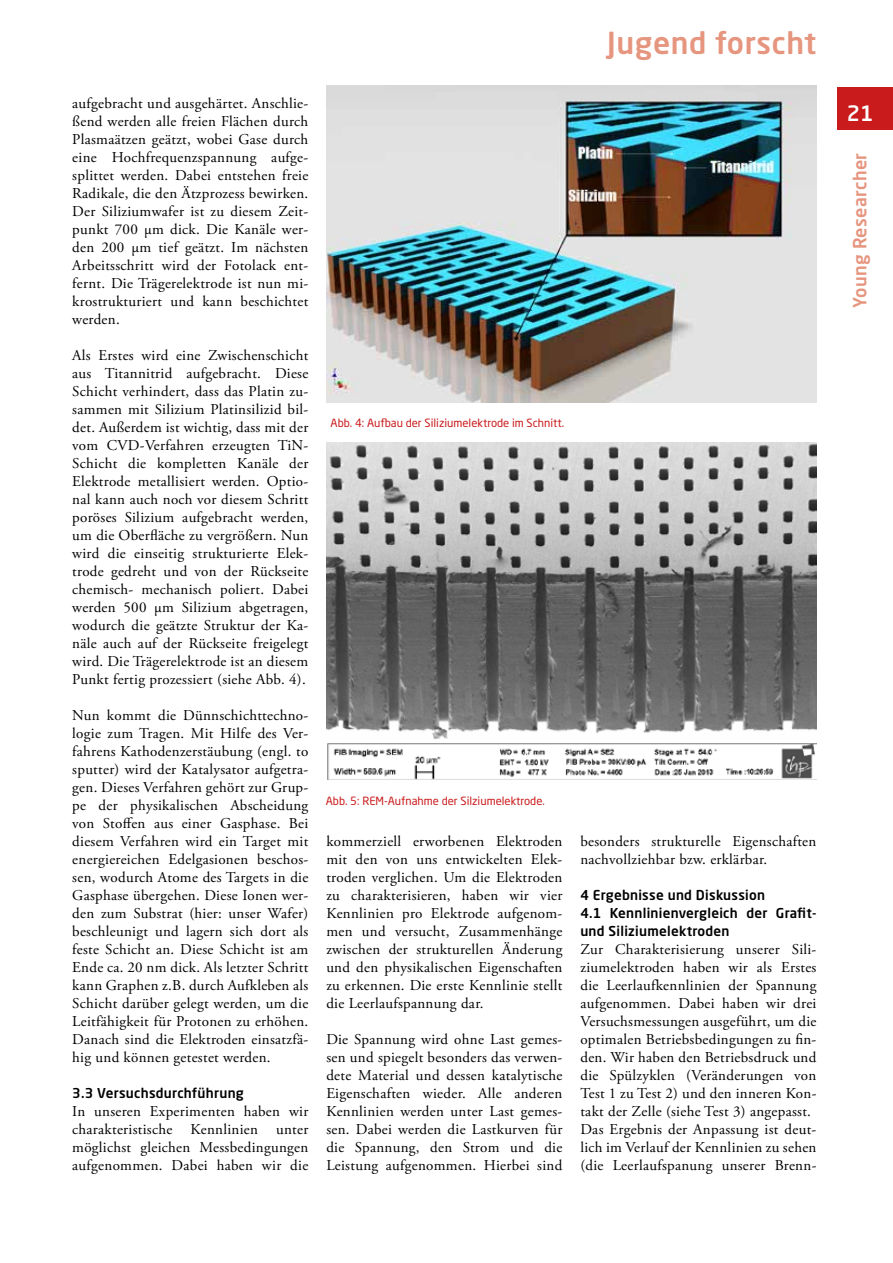
<style>
.page{position:relative;width:893px;height:1263px;background:#fff}
.page>*{position:absolute;margin:0;border:0;box-sizing:border-box;transform-origin:0 0}
.t1{font:500 30px "Neo Sans Std";letter-spacing:.02em;color:#e6957e}
.t2{font:500 21px "Neo Sans Std";color:#fff}
.t3{font:500 18px "Neo Sans Std";letter-spacing:.02em;color:#e6957e}
.t4{font:15px/18px "Adobe Garamond Pro";letter-spacing:.02em;color:#000;text-align:justify}
.t5{font:500 13.5px/18px "Neo Sans Std";letter-spacing:.02em;color:#000}
.t6{font:11.25px "Neo Sans Std";color:#ca1b1c}
</style>
<div class="page">
<div style="left:837px;top:87px;width:56px;height:43px;background:#ca1b1c"></div>
<img style="left:327px;top:85px;width:490px;height:318px">
<img style="left:326px;top:442px;width:490px;height:337px">
<p class="t4" style="left:72px;top:95px;width:238px">aufgebracht und ausgehärtet. Anschlie&shy;ßend werden alle freien Flächen durch Plasmaätzen geätzt, wobei Gase durch eine Hochfrequenzspannung aufge&shy;splittet werden. Dabei entstehen freie Radikale, die den Ätzprozess bewirken.<br>Der Siliziumwafer ist zu diesem Zeit&shy;punkt 700 µm dick. Die Kanäle wer&shy;den 200 µm tief geätzt. Im nächsten Arbeitsschritt wird der Fotolack ent&shy;fernt. Die Trägerelektrode ist nun mi&shy;krostrukturiert und kann beschichtet werden.</p>
<p class="t4" style="left:72px;top:347px;width:238px">Als Erstes wird eine Zwischenschicht aus Titannitrid aufgebracht. Diese Schicht verhindert, dass das Platin zu&shy;sammen mit Silizium Platinsilizid bil&shy;det. Außerdem ist wichtig, dass mit der vom CVD-Verfahren erzeugten TiN-Schicht die kompletten Kanäle der Elektrode metallisiert werden. Optio&shy;nal kann auch noch vor diesem Schritt poröses Silizium aufgebracht werden, um die Oberfläche zu vergrößern. Nun wird die einseitig strukturierte Elek&shy;trode gedreht und von der Rückseite chemisch- mechanisch poliert. Dabei werden 500 µm Silizium abgetragen, wodurch die geätzte Struktur der Ka&shy;näle auch auf der Rückseite freigelegt wird. Die Trägerelektrode ist an diesem Punkt fertig prozessiert (siehe Abb. 4).</p>
<p class="t4" style="left:72px;top:707px;width:238px">Nun kommt die Dünnschichttechno&shy;logie zum Tragen. Mit Hilfe des Ver&shy;fahrens Kathodenzerstäubung (engl. to sputter) wird der Katalysator aufgetra&shy;gen. Dieses Verfahren gehört zur Grup&shy;pe der physikalischen Abscheidung von Stoffen aus einer Gasphase. Bei diesem Verfahren wird ein Target mit energiereichen Edelgasionen beschos&shy;sen, wodurch Atome des Targets in die Gasphase übergehen. Diese Ionen wer&shy;den zum Substrat (hier: unser Wafer) beschleunigt und lagern sich dort als feste Schicht an. Diese Schicht ist am Ende ca. 20 nm dick. Als letzter Schritt kann Graphen z.B. durch Aufkleben als Schicht darüber gelegt werden, um die Leitfähigkeit für Protonen zu erhöhen.<br>Danach sind die Elektroden einsatzfä&shy;hig und können getestet werden.</p>
<p class="t5" style="left:72px;top:1084px;width:173px">3.3 Versuchsdurchführung</p>
<p class="t4" style="left:72px;top:1103px;width:238px">In unseren Experimenten haben wir charakteristische Kennlinien unter möglichst gleichen Messbedingungen aufgenommen. Dabei haben wir die</p>
<h1 class="t1" style="left:607px;top:24px;width:211px">Jugend forscht</h1>
<p class="t6" style="left:331px;top:416px;width:235px">Abb. 4: Aufbau der Siliziumelektrode im Schnitt.</p>
<p class="t6" style="left:326px;top:794px;width:221px">Abb. 5: REM-Aufnahme der Silziumelektrode.</p>
<p class="t4" style="left:326px;top:833px;width:238px">kommerziell erworbenen Elektroden mit den von uns entwickelten Elek&shy;troden verglichen. Um die Elektroden zu charakterisieren, haben wir vier Kennlinien pro Elektrode aufgenom&shy;men und versucht, Zusammenhänge zwischen der strukturellen Änderung und den physikalischen Eigenschaften zu erkennen. Die erste Kennlinie stellt die Leerlaufspannung dar.</p>
<p class="t4" style="left:326px;top:1031px;width:238px">Die Spannung wird ohne Last gemes&shy;sen und spiegelt besonders das verwen&shy;dete Material und dessen katalytische Eigenschaften wieder. Alle anderen Kennlinien werden unter Last gemes&shy;sen. Dabei werden die Lastkurven für die Spannung, den Strom und die Leistung aufgenommen. Hierbei sind</p>
<p class="t4" style="left:580px;top:833px;width:238px">besonders strukturelle Eigenschaften nachvollziehbar bzw. erklärbar.</p>
<p class="t5" style="left:580px;top:886px;width:238px">4 Ergebnisse und Diskussion<br>4.1 Kennlinienvergleich der Grafit&shy;und Siliziumelektroden</p>
<p class="t4" style="left:580px;top:941px;width:238px;text-align:left">Zur Charakterisierung unserer Sili&shy;ziumelektroden haben wir als Erstes die Leerlaufkennlinien der Spannung aufgenommen. Dabei haben wir drei Versuchsmessungen ausgeführt, um die optimalen Betriebsbedingungen zu fin&shy;den. Wir haben den Betriebsdruck und die Spülzyklen (Veränderungen von Test 1 zu Test 2) und den inneren Kon&shy;takt der Zelle (siehe Test 3) angepasst.<br>Das Ergebnis der Anpassung ist deut&shy;lich im Verlauf der Kennlinien zu sehen (die Leerlaufspanung unserer Brenn-</p>
<h2 class="t2" style="left:847px;top:100px;width:28px">21</h2>
<p class="t3" style="left:849px;top:308px;width:156px;rotate:-90deg">Young Researcher</p>
</div>
